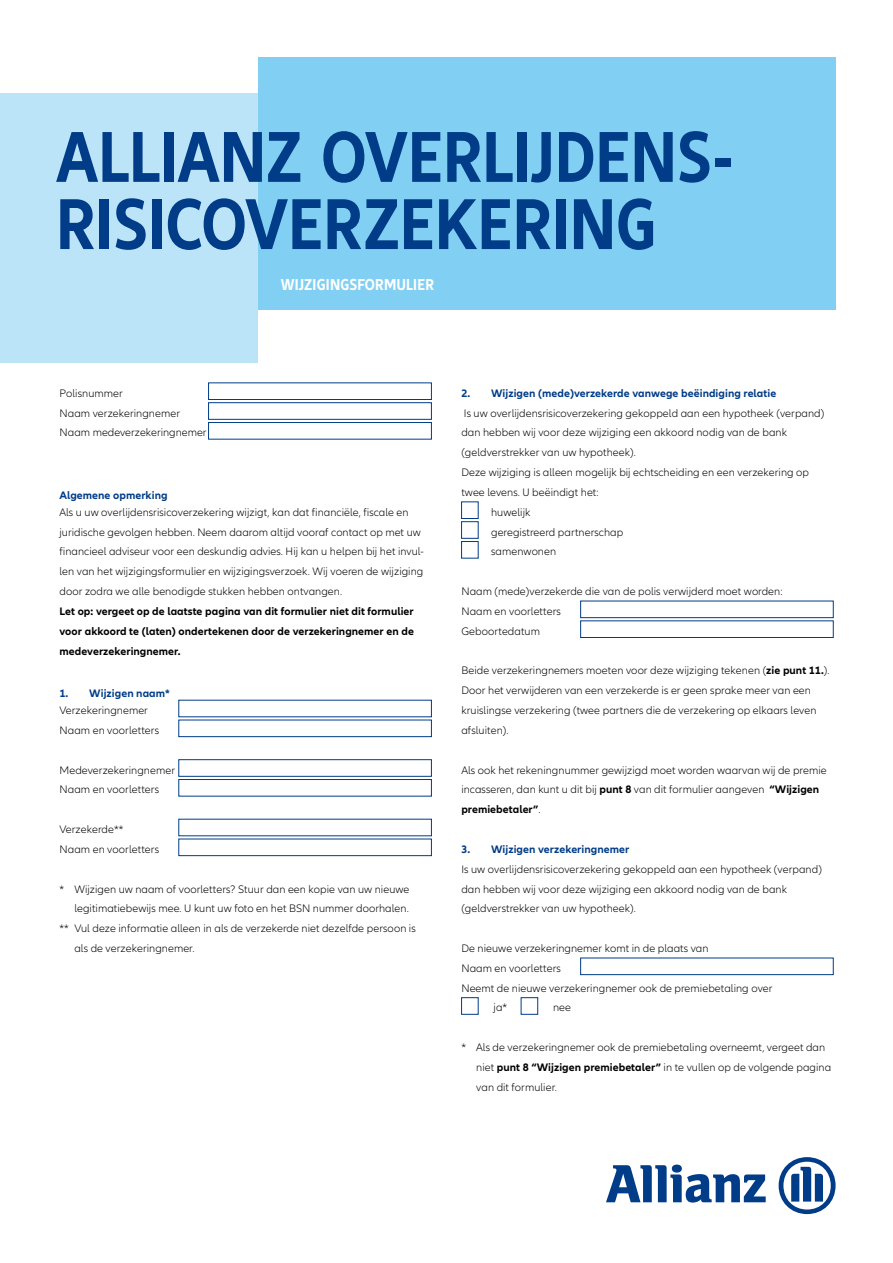
<style>
.page{position:relative;width:893px;height:1263px;background:#fff}
.page>*{position:absolute;margin:0;border:0;box-sizing:border-box;transform-origin:0 0}
.t1{font:700 condensed 74.7px/67.2px "Allianz Neo";color:#003c87}
.t2{font:700 condensed 16.5px "Allianz Neo";letter-spacing:.015em;color:#fff}
.t3{font:300 11.25px/19.8px "Allianz Neo";letter-spacing:.005em;color:#000}
.t4{font:700 11.25px/19.8px "Allianz Neo";letter-spacing:.005em;color:#000;text-align:justify}
.t5{font:700 11.25px "Allianz Neo";letter-spacing:.005em;color:#003c87}
.s1{font-weight:700}
</style>
<div class="page">
<div style="left:0;top:93px;width:258px;height:270px;background:#bbe4f9"></div>
<div style="left:258px;top:57px;width:578px;height:252px;background:#81d0f4"></div>
<svg style="left:606px;top:1164px;width:160px;height:38px"></svg>
<svg style="left:779px;top:1157px;width:57px;height:57px"></svg>
<div style="left:208px;top:383px;width:224px;height:17px;border:1px solid #003c87"></div>
<div style="left:208px;top:402px;width:224px;height:17px;border:1px solid #003c87"></div>
<div style="left:208px;top:422px;width:224px;height:17px;border:1px solid #003c87"></div>
<div style="left:179px;top:720px;width:253px;height:17px;border:1px solid #003c87"></div>
<div style="left:179px;top:759px;width:253px;height:17px;border:1px solid #003c87"></div>
<div style="left:179px;top:779px;width:253px;height:17px;border:1px solid #003c87"></div>
<div style="left:179px;top:839px;width:253px;height:17px;border:1px solid #003c87"></div>
<div style="left:461px;top:502px;width:17px;height:17px;border:1px solid #003c87"></div>
<div style="left:461px;top:521px;width:17px;height:17px;border:1px solid #003c87"></div>
<div style="left:461px;top:541px;width:17px;height:17px;border:1px solid #003c87"></div>
<div style="left:580px;top:601px;width:253px;height:17px;border:1px solid #003c87"></div>
<div style="left:580px;top:621px;width:253px;height:17px;border:1px solid #003c87"></div>
<div style="left:580px;top:958px;width:253px;height:17px;border:1px solid #003c87"></div>
<div style="left:461px;top:997px;width:17px;height:17px;border:1px solid #003c87"></div>
<div style="left:521px;top:997px;width:17px;height:17px;border:1px solid #003c87"></div>
<h1 class="t1" style="left:56px;top:125px;width:678px">ALLIANZ OVERLIJDENS-<br>RISICOVERZEKERING</h1>
<h2 class="t2" style="left:281px;top:275px;width:155px">WIJZIGINGSFORMULIER</h2>
<p class="t3" style="left:60px;top:383px;width:149px">Polisnummer<br>Naam verzekeringnemer<br>Naam medeverzekeringnemer</p>
<p class="t5" style="left:60px;top:489px;width:110px">Algemene opmerking</p>
<p class="t3" style="left:60px;top:502px;width:366px">Als u uw overlijdensrisicoverzekering wijzigt, kan dat financiële, fiscale en juridische gevolgen hebben. Neem daarom altijd vooraf contact op met uw financieel adviseur voor een deskundig advies. Hij kan u helpen bij het invul&shy;len van het wijzigingsformulier en wijzigingsverzoek. Wij voeren de wijziging door zodra we alle benodigde stukken hebben ontvangen.</p>
<p class="t4" style="left:60px;top:601px;width:356px">Let op: vergeet op de laatste pagina van dit formulier niet dit formulier voor akkoord te (laten) ondertekenen door de verzekeringnemer en de medeverzekeringnemer.</p>
<p class="t5" style="left:60px;top:687px;width:112px">1. Wijzigen naam*</p>
<p class="t3" style="left:60px;top:701px;width:101px">Verzekeringnemer<br>Naam en voorletters</p>
<p class="t3" style="left:60px;top:760px;width:117px">Medeverzekeringnemer<br>Naam en voorletters</p>
<p class="t3" style="left:60px;top:820px;width:101px">Verzekerde**<br>Naam en voorletters</p>
<p class="t3" style="left:60px;top:879px;width:351px">* Wijzigen uw naam of voorletters? Stuur dan een kopie van uw nieuwe</p>
<p class="t3" style="left:74px;top:899px;width:336px">legitimatiebewijs mee. U kunt uw foto en het BSN nummer doorhalen.</p>
<p class="t3" style="left:60px;top:919px;width:358px">** Vul deze informatie alleen in als de verzekerde niet dezelfde persoon is</p>
<p class="t3" style="left:74px;top:939px;width:122px">als de verzekeringnemer.</p>
<p class="t5" style="left:461px;top:386px;width:316px">2. Wijzigen (mede)verzekerde vanwege beëindiging relatie</p>
<p class="t3" style="left:464px;top:403px;width:362px">Is uw overlijdensrisicoverzekering gekoppeld aan een hypotheek (verpand)</p>
<p class="t3" style="left:461px;top:423px;width:327px">dan hebben wij voor deze wijziging een akkoord nodig van de bank</p>
<p class="t3" style="left:461px;top:443px;width:176px">(geldverstrekker van uw hypotheek).</p>
<p class="t3" style="left:461px;top:463px;width:349px">Deze wijziging is alleen mogelijk bij echtscheiding en een verzekering op</p>
<p class="t3" style="left:461px;top:482px;width:139px">twee levens. U beëindigt het:</p>
<p class="t3" style="left:491px;top:502px;width:41px">huwelijk</p>
<p class="t3" style="left:491px;top:522px;width:134px">geregistreerd partnerschap</p>
<p class="t3" style="left:491px;top:542px;width:67px">samenwonen</p>
<p class="t3" style="left:461px;top:582px;width:323px">Naam (mede)verzekerde die van de polis verwijderd moet worden:<br>Naam en voorletters<br>Geboortedatum</p>
<p class="t3" style="left:461px;top:661px;width:370px">Beide verzekeringnemers moeten voor deze wijziging tekenen (<span class="s1">zie punt 11.</span>).<br>Door het verwijderen van een verzekerde is er geen sprake meer van een kruislingse verzekering (twee partners die de verzekering op elkaars leven afsluiten).</p>
<p class="t3" style="left:461px;top:760px;width:367px">Als ook het rekeningnummer gewijzigd moet worden waarvan wij de premie incasseren, dan kunt u dit bij <span class="s1">punt 8</span> van dit formulier aangeven <span class="s1">“Wijzigen premiebetaler”</span>.</p>
<p class="t5" style="left:461px;top:842px;width:169px">3. Wijzigen verzekeringnemer</p>
<p class="t3" style="left:461px;top:859px;width:362px">Is uw overlijdensrisicoverzekering gekoppeld aan een hypotheek (verpand) dan hebben wij voor deze wijziging een akkoord nodig van de bank (geldverstrekker van uw hypotheek).</p>
<p class="t3" style="left:461px;top:939px;width:249px">De nieuwe verzekeringnemer komt in de plaats van</p>
<p class="t3" style="left:461px;top:958px;width:101px">Naam en voorletters</p>
<p class="t3" style="left:461px;top:978px;width:313px">Neemt de nieuwe verzekeringnemer ook de premiebetaling over</p>
<p class="t3" style="left:494px;top:998px;width:15px">ja*</p>
<p class="t3" style="left:553px;top:998px;width:19px">nee</p>
<p class="t3" style="left:476px;top:1038px;width:356px;text-indent:-15px">* Als de verzekeringnemer ook de premiebetaling overneemt, vergeet dan niet <span class="s1">punt 8 “Wijzigen premiebetaler”</span> in te vullen op de volgende pagina van dit formulier.</p>
</div>
